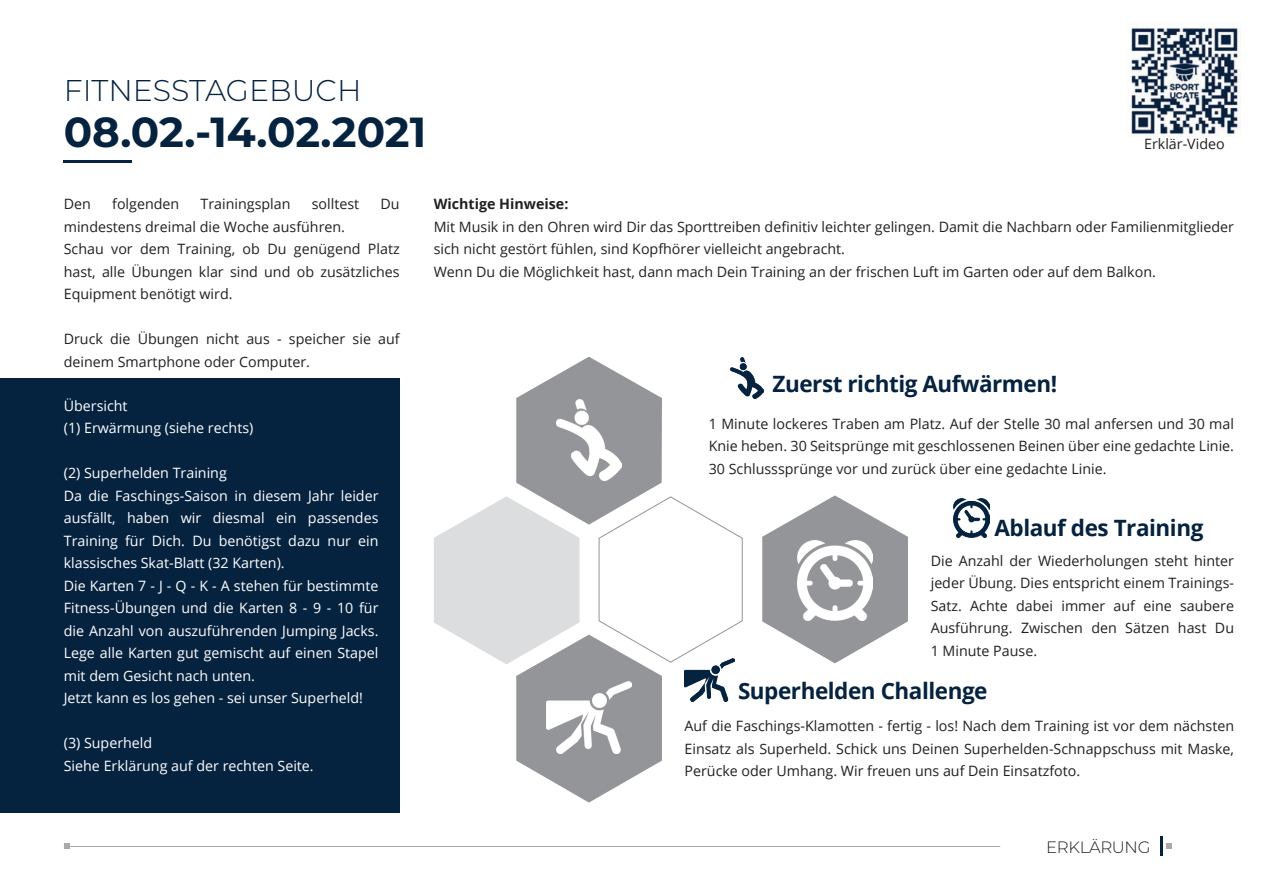
<style>
.page{position:relative;width:1263px;height:893px;background:#fff}
.page>*{position:absolute;margin:0;border:0;box-sizing:border-box;transform-origin:0 0}
.t1{font:700 42px "Montserrat";color:#05223f}
.t2{font:300 30px "Montserrat";color:#05223f}
.t3{font:700 22.5px "Open Sans";letter-spacing:-.02em;color:#05223f}
.t4{font:300 16.5px "Montserrat";letter-spacing:-.02em;color:#222120}
.t5{font:14.25px/22.5px "Open Sans";color:#231f20}
.t6{font:14.25px/22.5px "Open Sans";color:#fff}
.t7{font:700 14.25px "Open Sans";color:#231f20}
</style>
<div class="page">
<hr style="left:64px;top:161px;width:68px;height:2px;background:#05223f">
<div style="left:0;top:378px;width:400px;height:435px;background:#05223f"></div>
<svg style="left:762px;top:495px;width:146px;height:168px"></svg>
<svg style="left:434px;top:357px;width:309px;height:446px"></svg>
<svg style="left:1160px;top:837px;width:11px;height:19px"></svg>
<svg style="left:64px;top:843px;width:6px;height:6px"></svg>
<hr style="left:64px;top:846px;width:936px;height:1px;background:#a8a9ad">
<img style="left:557px;top:400px;width:64px;height:81px">
<img style="left:731px;top:358px;width:32px;height:40px">
<img style="left:797px;top:540px;width:75px;height:81px">
<img style="left:954px;top:499px;width:35px;height:38px">
<img style="left:1129px;top:22px;width:112px;height:115px">
<img style="left:547px;top:682px;width:85px;height:72px">
<img style="left:684px;top:659px;width:51px;height:42px">
<h2 class="t2" style="left:64px;top:70px;width:299px">FITNESSTAGEBUCH</h2>
<h1 class="t1" style="left:64px;top:102px;width:364px">08.02.-14.02.2021</h1>
<p class="t5" style="left:1144px;top:132px;width:82px">Erklär-Video</p>
<p class="t5" style="left:64px;top:192px;width:29px">Den</p>
<p class="t5" style="left:112px;top:192px;width:69px">folgenden</p>
<p class="t5" style="left:201px;top:192px;width:91px">Trainingsplan</p>
<p class="t5" style="left:312px;top:192px;width:49px">solltest</p>
<p class="t5" style="left:381px;top:192px;width:21px">Du</p>
<p class="t5" style="left:64px;top:215px;width:337px">mindestens dreimal die Woche ausführen.<br>Schau vor dem Training, ob Du genügend Platz hast, alle Übungen klar sind und ob zusätzliches Equipment benötigt wird.</p>
<p class="t5" style="left:64px;top:327px;width:337px">Druck die Übungen nicht aus - speicher sie auf deinem Smartphone oder Computer.</p>
<p class="t6" style="left:64px;top:394px;width:191px">Übersicht<br>(1) Erwärmung (siehe rechts)</p>
<p class="t6" style="left:64px;top:461px;width:316px">(2) Superhelden Training<br>Da die Faschings-Saison in diesem Jahr leider ausfällt, haben wir diesmal ein passendes Training für Dich. Du benötigst dazu nur ein klassisches Skat-Blatt (32 Karten).<br>Die Karten 7 - J - Q - K - A stehen für bestimmte Fitness-Übungen und die Karten 8 - 9 - 10 für die Anzahl von auszuführenden Jumping Jacks.<br>Lege alle Karten gut gemischt auf einen Stapel mit dem Gesicht nach unten.<br>Jetzt kann es los gehen - sei unser Superheld!</p>
<p class="t6" style="left:64px;top:731px;width:251px">(3) Superheld<br>Siehe Erklärung auf der rechten Seite.</p>
<p class="t7" style="left:434px;top:194px;width:136px">Wichtige Hinweise:</p>
<p class="t5" style="left:434px;top:215px;width:802px">Mit Musik in den Ohren wird Dir das Sporttreiben definitiv leichter gelingen. Damit die Nachbarn oder Familienmitglieder sich nicht gestört fühlen, sind Kopfhörer vielleicht angebracht.<br>Wenn Du die Möglichkeit hast, dann mach Dein Training an der frischen Luft im Garten oder auf dem Balkon.</p>
<h3 class="t3" style="left:772px;top:368px;width:286px">Zuerst richtig Aufwärmen!</h3>
<p class="t5" style="left:709px;top:412px;width:527px;text-align:justify">1 Minute lockeres Traben am Platz. Auf der Stelle 30 mal anfersen und 30 mal Knie heben. 30 Seitsprünge mit geschlossenen Beinen über eine gedachte Linie.<br>30 Schlusssprünge vor und zurück über eine gedachte Linie.</p>
<h3 class="t3" style="left:994px;top:512px;width:210px">Ablauf des Training</h3>
<p class="t5" style="left:931px;top:549px;width:305px;text-align:justify">Die Anzahl der Wiederholungen steht hinter jeder Übung. Dies entspricht einem Trainings-Satz. Achte dabei immer auf eine saubere Ausführung. Zwischen den Sätzen hast Du 1 Minute Pause.</p>
<h3 class="t3" style="left:738px;top:675px;width:251px">Superhelden Challenge</h3>
<p class="t5" style="left:684px;top:714px;width:551px;text-align:justify">Auf die Faschings-Klamotten - fertig - los! Nach dem Training ist vor dem nächsten Einsatz als Superheld. Schick uns Deinen Superhelden-Schnappschuss mit Maske, Perücke oder Umhang. Wir freuen uns auf Dein Einsatzfoto.</p>
<p class="t4" style="left:1046px;top:835px;width:106px">ERKLÄRUNG</p>
</div>
